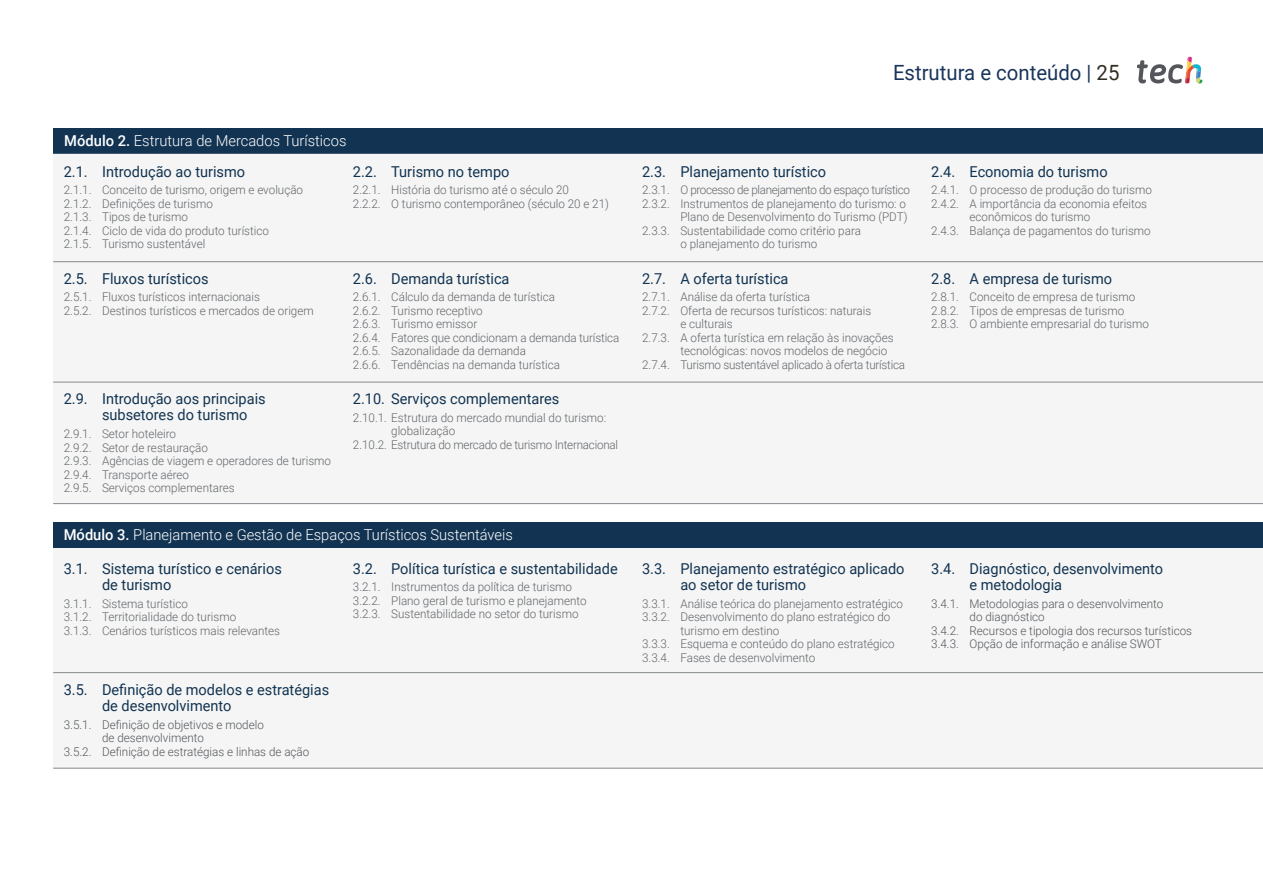
<style>
.page{position:relative;width:1263px;height:893px;background:#fff}
.page>*{position:absolute;margin:0;border:0;box-sizing:border-box;transform-origin:0 0}
.t1{font:21px "Roboto";color:#1a355c}
.t2{font:15px/16.5px "Roboto";color:#123352}
.t3{font:300 15px "Roboto";color:#fff}
.t4{font:300 12px/13.5px "Roboto";color:#61646a}
.t5{font:300 12px "Roboto";color:#52555b}
.t6{font:300 12px "Roboto";letter-spacing:-.02em;color:#61646a}
.t7{font:300 12px "Roboto";letter-spacing:-.03em;color:#61646a}
.s1{font-weight:500}
.s2{color:#312e20}
</style>
<div class="page">
<div style="left:53px;top:128px;width:1210px;height:26px;background:#123352"></div>
<div style="left:53px;top:154px;width:1210px;height:350px;background:#f4f5f4"></div>
<div style="left:53px;top:547px;width:1210px;height:221px;background:#f4f5f4"></div>
<div style="left:53px;top:522px;width:1210px;height:25px;background:#123352"></div>
<hr style="left:53px;top:768px;width:1210px;height:1px;background:#878a8e">
<hr style="left:53px;top:503px;width:1210px;height:1px;background:#878a8e">
<hr style="left:53px;top:261px;width:1210px;height:1px;background:#878a8e">
<hr style="left:53px;top:382px;width:1210px;height:1px;background:#878a8e">
<hr style="left:53px;top:672px;width:1210px;height:1px;background:#878a8e">
<svg style="left:1137px;top:57px;width:65px;height:27px"></svg>
<p class="t3" style="left:64px;top:130px;width:284px"><span class="s1">Módulo 2.</span> Estrutura de Mercados Turísticos</p>
<p class="t2" style="left:64px;top:163px;width:183px">2.1. Introdução ao turismo</p>
<p class="t4" style="left:64px;top:183px;width:241px">2.1.1. Conceito de turismo, origem e evolução 2.1.2. Definições de turismo<br>2.1.3. Tipos de turismo<br>2.1.4. Ciclo de vida do produto turístico<br>2.1.5. Turismo sustentável</p>
<p class="t2" style="left:64px;top:269px;width:146px">2.5. Fluxos turísticos</p>
<p class="t4" style="left:64px;top:290px;width:251px">2.5.1. Fluxos turísticos internacionais<br>2.5.2. Destinos turísticos e mercados de origem</p>
<p class="t2" style="left:102px;top:390px;width:165px;text-indent:-38px">2.9. Introdução aos principais subsetores do turismo</p>
<p class="t4" style="left:64px;top:427px;width:269px">2.9.1. Setor hoteleiro<br>2.9.2. Setor de restauração<br>2.9.3. Agências de viagem e operadores de turismo<br>2.9.4. Transporte aéreo<br>2.9.5. Serviços complementares</p>
<p class="t2" style="left:353px;top:163px;width:158px">2.2. Turismo no tempo</p>
<p class="t4" style="left:353px;top:183px;width:258px">2.2.1. História do turismo até o século 20<br>2.2.2. O turismo contemporâneo (século 20 e 21)</p>
<p class="t2" style="left:353px;top:269px;width:158px">2.6. Demanda turística</p>
<p class="t4" style="left:353px;top:290px;width:268px">2.6.1. Cálculo da demanda de turística<br>2.6.2. Turismo receptivo<br>2.6.3. Turismo emissor<br>2.6.4. Fatores que condicionam a demanda turística 2.6.5. Sazonalidade da demanda<br>2.6.6. Tendências na demanda turística</p>
<p class="t2" style="left:353px;top:390px;width:208px">2.10. Serviços complementares</p>
<p class="t4" style="left:353px;top:410px;width:255px">2.10.1. Estrutura do mercado mundial do turismo:</p>
<p class="t4" style="left:391px;top:424px;width:66px">globalização</p>
<p class="t6" style="left:353px;top:436px;width:267px">2.10.2. Estrutura do mercado de turismo Internacional</p>
<p class="t3" style="left:64px;top:524px;width:451px"><span class="s1">Módulo 3.</span> Planejamento e Gestão de Espaços Turísticos Sustentáveis</p>
<p class="t2" style="left:102px;top:559px;width:181px;text-indent:-38px">3.1. Sistema turístico e cenários de turismo</p>
<p class="t4" style="left:64px;top:596px;width:218px">3.1.1. Sistema turístico<br>3.1.2. Territorialidade do turismo<br>3.1.3. Cenários turísticos mais relevantes</p>
<p class="t2" style="left:102px;top:680px;width:229px;text-indent:-38px">3.5. Definição de modelos e estratégias de desenvolvimento</p>
<p class="t5" style="left:64px;top:716px;width:202px">3.5.1. Definição de objetivos e modelo</p>
<p class="t5" style="left:102px;top:730px;width:103px">de desenvolvimento</p>
<p class="t5" style="left:64px;top:743px;width:247px">3.5.2. Definição de estratégias e linhas de ação</p>
<p class="t2" style="left:353px;top:559px;width:266px">3.2. Política turística e sustentabilidade</p>
<p class="t4" style="left:353px;top:580px;width:235px">3.2.1. Instrumentos da política de turismo<br>3.2.2. Plano geral de turismo e planejamento<br>3.2.3. Sustentabilidade no setor do turismo</p>
<h1 class="t1" style="left:893px;top:57px;width:228px">Estrutura e conteúdo | <span class="s2">25</span></h1>
<p class="t2" style="left:642px;top:163px;width:186px">2.3. Planejamento turístico</p>
<p class="t7" style="left:642px;top:182px;width:269px">2.3.1. O processo de planejamento do espaço turístico</p>
<p class="t4" style="left:642px;top:196px;width:265px">2.3.2. Instrumentos de planejamento do turismo: o</p>
<p class="t4" style="left:680px;top:210px;width:229px">Plano de Desenvolvimento do Turismo (PDT)</p>
<p class="t4" style="left:642px;top:223px;width:220px">2.3.3. Sustentabilidade como critério para</p>
<p class="t4" style="left:680px;top:237px;width:138px">o planejamento do turismo</p>
<p class="t2" style="left:642px;top:269px;width:148px">2.7. A oferta turística</p>
<p class="t4" style="left:642px;top:290px;width:170px">2.7.1. Análise da oferta turística</p>
<p class="t4" style="left:642px;top:303px;width:231px">2.7.2. Oferta de recursos turísticos: naturais</p>
<p class="t4" style="left:680px;top:317px;width:54px">e culturais</p>
<p class="t4" style="left:642px;top:330px;width:253px">2.7.3. A oferta turística em relação às inovações</p>
<p class="t4" style="left:680px;top:344px;width:208px">tecnológicas: novos modelos de negócio</p>
<p class="t6" style="left:642px;top:356px;width:264px">2.7.4. Turismo sustentável aplicado à oferta turística</p>
<p class="t2" style="left:931px;top:163px;width:178px">2.4. Economia do turismo</p>
<p class="t4" style="left:931px;top:183px;width:222px">2.4.1. O processo de produção do turismo</p>
<p class="t4" style="left:931px;top:196px;width:217px">2.4.2. A importância da economia efeitos</p>
<p class="t4" style="left:969px;top:210px;width:122px">econômicos do turismo</p>
<p class="t4" style="left:931px;top:223px;width:221px">2.4.3. Balança de pagamentos do turismo</p>
<p class="t2" style="left:931px;top:269px;width:182px">2.8. A empresa de turismo</p>
<p class="t4" style="left:931px;top:290px;width:219px">2.8.1. Conceito de empresa de turismo<br>2.8.2. Tipos de empresas de turismo<br>2.8.3. O ambiente empresarial do turismo</p>
<p class="t2" style="left:680px;top:559px;width:226px;text-indent:-38px">3.3. Planejamento estratégico aplicado ao setor de turismo</p>
<p class="t4" style="left:642px;top:596px;width:262px">3.3.1. Análise teórica do planejamento estratégico</p>
<p class="t4" style="left:642px;top:610px;width:250px">3.3.2. Desenvolvimento do plano estratégico do</p>
<p class="t4" style="left:680px;top:623px;width:100px">turismo em destino</p>
<p class="t4" style="left:642px;top:637px;width:254px">3.3.3. Esquema e conteúdo do plano estratégico</p>
<p class="t4" style="left:642px;top:650px;width:175px">3.3.4. Fases de desenvolvimento</p>
<p class="t2" style="left:969px;top:559px;width:195px;text-indent:-38px">3.4. Diagnóstico, desenvolvimento e metodologia</p>
<p class="t5" style="left:931px;top:595px;width:233px">3.4.1. Metodologias para o desenvolvimento</p>
<p class="t5" style="left:969px;top:609px;width:77px">do diagnóstico</p>
<p class="t5" style="left:931px;top:622px;width:262px">3.4.2. Recursos e tipologia dos recursos turísticos</p>
<p class="t5" style="left:931px;top:636px;width:232px">3.4.3. Opção de informação e análise SWOT</p>
</div>
